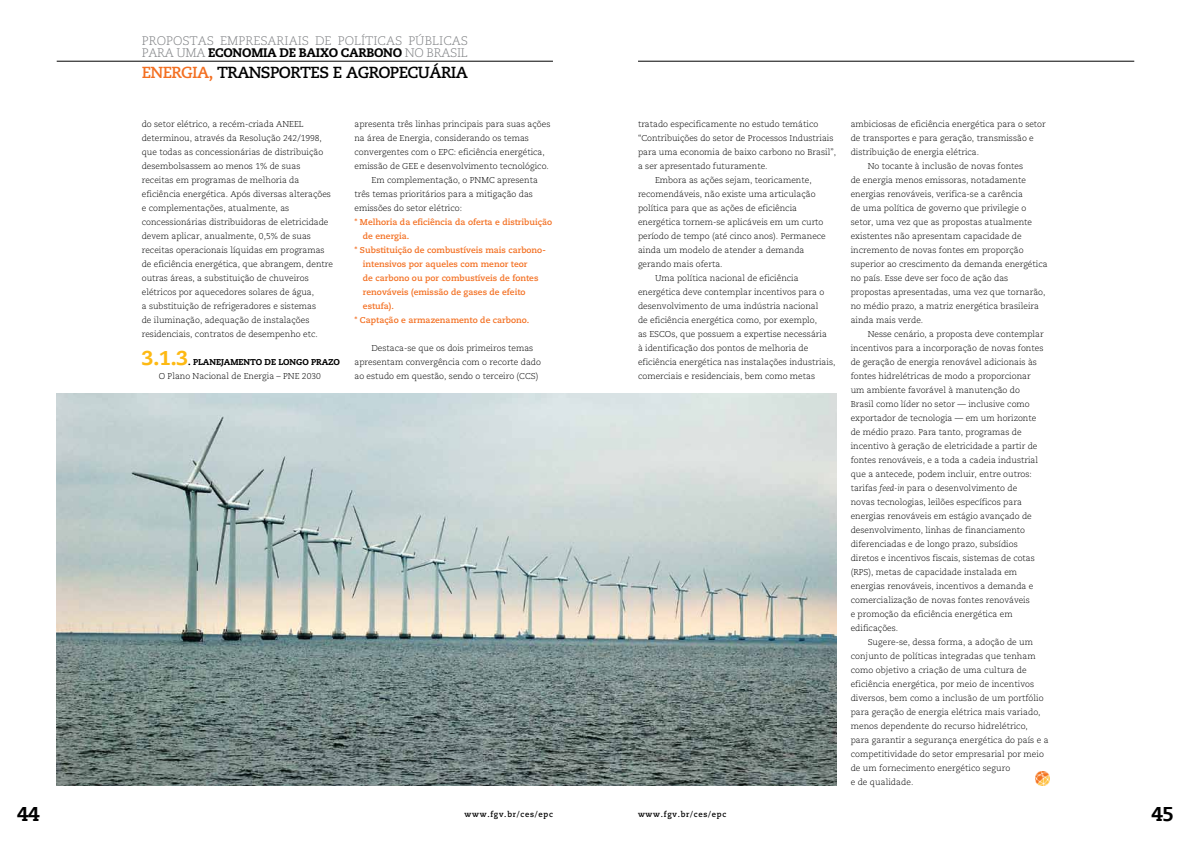
<style>
.page{position:relative;width:1191px;height:842px;background:#fff}
.page>*{position:absolute;margin:0;border:0;box-sizing:border-box;transform-origin:0 0}
.t1{font:800 20px "Caecilia LT Std";color:#fdb913}
.t2{font:800 20px "Caecilia LT Std";color:#000;scale:.96 1}
.t3{font:700 16px "Caecilia LT Std";letter-spacing:-.04em;color:#000}
.t4{font:300 12.4px/12px "Caecilia LT Std";color:#808285}
.t5{font:800 12.4px "Caecilia LT Std";letter-spacing:-.02em;color:#000}
.t6{font:300 8.5px/14px "Caecilia LT Std";color:#000}
.t7{font:700 8.5px "Caecilia LT Std";color:#f36f21}
.t8{font:800 8.5px "Caecilia LT Std";letter-spacing:-.01em;color:#000}
.t9{font:700 8px "Caecilia LT Std";letter-spacing:.1em;color:#000;scale:.96 1}
.s1{font-weight:800;color:#000}
.s2{color:#f36f21}
.s3{font-style:italic}
</style>
<div class="page">
<img style="left:57px;top:393px;width:779px;height:392px">
<hr style="left:57px;top:61px;width:496px;height:1px;background:#000">
<hr style="left:638px;top:61px;width:496px;height:1px;background:#000">
<img style="left:1035px;top:771px;width:14px;height:14px">
<h3 class="t4" style="left:142px;top:35px;width:328px">Propostas Empresariais de Políticas Públicas para uma <span class="s1">ECONO</span></h3>
<h3 class="t5" style="left:251px;top:45px;width:108px">MIA DE BAIXO CARBO</h3>
<h3 class="t4" style="left:383px;top:47px;width:86px"><span class="s1">NO</span> no Brasil</h3>
<h2 class="t3" style="left:142px;top:63px;width:327px"><span class="s2">Energia,</span> Transporte s e Agropecuária</h2>
<p class="t6" style="left:142px;top:118px;width:193px">do setor elétrico, a recém-criada ANEEL determinou, através da Resolução 242/1998, que todas as concessionárias de distribuição desembolsassem ao menos 1% de suas receitas em programas de melhoria da eficiência energética. Após diversas alterações e complementações, atualmente, as concessionárias distribuidoras de eletricidade devem aplicar, anualmente, 0,5% de suas receitas operacionais líquidas em programas de eficiência energética, que abrangem, dentre outras áreas, a substituição de chuveiros elétricos por aquecedores solares de água,<br>a substituição de refrigeradores e sistemas<br>de iluminação, adequação de instalações residenciais, contratos de desempenho etc.</p>
<h1 class="t1" style="left:142px;top:346px;width:48px">3.1.3</h1>
<p class="t8" style="left:188px;top:357px;width:22px">. PLANE</p>
<p class="t8" style="left:221px;top:357px;width:25px">JAMENTO</p>
<p class="t8" style="left:265px;top:357px;width:26px">DE LONGO</p>
<p class="t8" style="left:311px;top:357px;width:7px">PRA</p>
<p class="t8" style="left:328px;top:357px;width:12px">ZO</p>
<p class="t6" style="left:159px;top:370px;width:164px">O Plano Nacional de Energia – PNE 2030</p>
<p class="t6" style="left:354px;top:118px;width:197px">apresenta três linhas principais para suas ações</p>
<p class="t6" style="left:354px;top:132px;width:176px">na área de Energia, considerando os temas</p>
<p class="t6" style="left:354px;top:146px;width:192px">convergentes com o EPC: eficiência energética,</p>
<p class="t6" style="left:354px;top:160px;width:196px">emissão de GEE e desenvolvimento tecnológico.</p>
<p class="t6" style="left:371px;top:174px;width:168px">Em complementação, o PNMC apresenta</p>
<p class="t6" style="left:354px;top:188px;width:180px">três temas prioritários para a mitigação das</p>
<p class="t6" style="left:354px;top:202px;width:109px">emissões do setor elétrico:</p>
<p class="t7" style="left:354px;top:217px;width:199px">* Melhoria da eficiência da oferta e distribuição</p>
<p class="t7" style="left:363px;top:231px;width:48px">de energia.</p>
<p class="t7" style="left:354px;top:245px;width:193px">* Substituição de combustíveis mais carbono-</p>
<p class="t7" style="left:363px;top:259px;width:166px">intensivos por aqueles com menor teor</p>
<p class="t7" style="left:363px;top:273px;width:177px">de carbono ou por combustíveis de fontes</p>
<p class="t7" style="left:363px;top:287px;width:164px">renováveis (emissão de gases de efeito</p>
<p class="t7" style="left:363px;top:301px;width:33px">estufa).</p>
<p class="t7" style="left:354px;top:315px;width:176px">* Captação e armazenamento de carbono.</p>
<p class="t6" style="left:354px;top:342px;width:188px;text-indent:17px">Destaca-se que os dois primeiros temas apresentam convergência com o recorte dado ao estudo em questão, sendo o terceiro (CCS</p>
<p class="t6" style="left:536px;top:370px;width:4px">)</p>
<p class="t6" style="left:638px;top:118px;width:182px">tratado especificamente no estudo temático</p>
<p class="t6" style="left:638px;top:132px;width:197px">“Contribuições do setor de Processos Industriais</p>
<p class="t6" style="left:638px;top:146px;width:200px">para uma economia de baixo carbono no Brasil”,</p>
<p class="t6" style="left:638px;top:160px;width:131px">a ser apresentado futuramente.</p>
<p class="t6" style="left:655px;top:174px;width:158px">Embora as ações sejam, teoricamente,</p>
<p class="t6" style="left:638px;top:188px;width:179px">recomendáveis, não existe uma articulação</p>
<p class="t6" style="left:638px;top:202px;width:160px">política para que as ações de eficiência</p>
<p class="t6" style="left:638px;top:216px;width:187px">energética tornem-se aplicáveis em um curto</p>
<p class="t6" style="left:638px;top:230px;width:189px">período de tempo (até cinco anos). Permanece</p>
<p class="t6" style="left:638px;top:244px;width:168px">ainda um modelo de atender a demanda</p>
<p class="t6" style="left:638px;top:258px;width:86px">gerando mais oferta.</p>
<p class="t6" style="left:655px;top:272px;width:145px">Uma política nacional de eficiência</p>
<p class="t6" style="left:638px;top:286px;width:188px">energética deve contemplar incentivos para o</p>
<p class="t6" style="left:638px;top:300px;width:182px">desenvolvimento de uma indústria nacional</p>
<p class="t6" style="left:638px;top:314px;width:181px">de eficiência energética como, por exemplo,</p>
<p class="t6" style="left:638px;top:328px;width:23px">as ESCO</p>
<p class="t6" style="left:638px;top:328px;width:199px;text-indent:33px">s, que possuem a expertise necessária<br>à identificação dos pontos de melhoria de eficiência energética nas instalações industriais, comerciais e residenciais, bem como metas</p>
<p class="t6" style="left:850px;top:118px;width:197px">ambiciosas de eficiência energética para o setor</p>
<p class="t6" style="left:850px;top:132px;width:185px">de transportes e para geração, transmissão e</p>
<p class="t6" style="left:850px;top:146px;width:130px">distribuição de energia elétrica.</p>
<p class="t6" style="left:867px;top:160px;width:157px">No tocante à inclusão de novas fontes</p>
<p class="t6" style="left:850px;top:174px;width:177px">de energia menos emissoras, notadamente</p>
<p class="t6" style="left:850px;top:188px;width:174px">energias renováveis, verifica-se a carência</p>
<p class="t6" style="left:850px;top:202px;width:177px">de uma política de governo que privilegie o</p>
<p class="t6" style="left:850px;top:216px;width:183px">setor, uma vez que as propostas atualmente</p>
<p class="t6" style="left:850px;top:230px;width:172px">existentes não apresentam capacidade de</p>
<p class="t6" style="left:850px;top:244px;width:174px">incremento de novas fontes em proporção</p>
<p class="t6" style="left:850px;top:258px;width:198px">superior ao crescimento da demanda energética</p>
<p class="t6" style="left:850px;top:272px;width:159px">no país. Esse deve ser foco de ação das</p>
<p class="t6" style="left:850px;top:286px;width:196px">propostas apresentadas, uma vez que tornarão,</p>
<p class="t6" style="left:850px;top:300px;width:190px">no médio prazo, a matriz energética brasileira</p>
<p class="t6" style="left:850px;top:314px;width:74px">ainda mais verde.</p>
<p class="t6" style="left:867px;top:328px;width:177px">Nesse cenário, a proposta deve contemplar</p>
<p class="t6" style="left:850px;top:342px;width:194px">incentivos para a incorporação de novas fontes</p>
<p class="t6" style="left:850px;top:356px;width:188px">de geração de energia renovável adicionais às</p>
<p class="t6" style="left:850px;top:370px;width:181px">fontes hidrelétricas de modo a proporcionar</p>
<p class="t6" style="left:850px;top:384px;width:171px">um ambiente favorável à manutenção do</p>
<p class="t6" style="left:850px;top:398px;width:180px">Brasil como líder no setor — inclusive como</p>
<p class="t6" style="left:850px;top:412px;width:187px">exportador de tecnologia — em um horizonte</p>
<p class="t6" style="left:850px;top:426px;width:172px">de médio prazo. Para tanto, programas de</p>
<p class="t6" style="left:850px;top:440px;width:188px">incentivo à geração de eletricidade a partir de</p>
<p class="t6" style="left:850px;top:454px;width:189px">fontes renováveis, e a toda a cadeia industrial</p>
<p class="t6" style="left:850px;top:468px;width:183px">que a antecede, podem incluir, entre outros:</p>
<p class="t6" style="left:850px;top:482px;width:168px">tarifas <span class="s3">feed-in</span> para o desenvolvimento de</p>
<p class="t6" style="left:850px;top:496px;width:173px">novas tecnologias, leilões específicos para</p>
<p class="t6" style="left:850px;top:510px;width:182px">energias renováveis em estágio avançado de</p>
<p class="t6" style="left:850px;top:524px;width:176px">desenvolvimento, linhas de financiamento</p>
<p class="t6" style="left:850px;top:538px;width:168px">diferenciadas e de longo prazo, subsídios</p>
<p class="t6" style="left:850px;top:552px;width:186px">diretos e incentivos fiscais, sistemas de cotas</p>
<p class="t6" style="left:850px;top:566px;width:168px">(RPS), metas de capacidade instalada em</p>
<p class="t6" style="left:850px;top:580px;width:184px">energias renováveis, incentivos a demanda e</p>
<p class="t6" style="left:850px;top:594px;width:181px">comercialização de novas fontes renováveis</p>
<p class="t6" style="left:850px;top:608px;width:163px">e promoção da eficiência energética em</p>
<p class="t6" style="left:850px;top:622px;width:49px">edificações.</p>
<p class="t6" style="left:867px;top:636px;width:167px">Sugere-se, dessa forma, a adoção de um</p>
<p class="t6" style="left:850px;top:650px;width:186px">conjunto de políticas integradas que tenham</p>
<p class="t6" style="left:850px;top:664px;width:177px">como objetivo a criação de uma cultura de</p>
<p class="t6" style="left:850px;top:678px;width:185px">eficiência energética, por meio de incentivos</p>
<p class="t6" style="left:850px;top:692px;width:194px">diversos, bem como a inclusão de um portfólio</p>
<p class="t6" style="left:850px;top:706px;width:191px">para geração de energia elétrica mais variado,</p>
<p class="t6" style="left:850px;top:720px;width:179px">menos dependente do recurso hidrelétrico,</p>
<p class="t6" style="left:850px;top:734px;width:199px">para garantir a segurança energética do país e a</p>
<p class="t6" style="left:850px;top:748px;width:195px">competitividade do setor empresarial por meio</p>
<p class="t6" style="left:850px;top:762px;width:161px">de um fornecimento energético seguro</p>
<p class="t6" style="left:850px;top:776px;width:64px">e de qualidade.</p>
<h1 class="t2" style="left:17px;top:802px;width:25px">44</h1>
<h1 class="t2" style="left:1151px;top:802px;width:25px">45</h1>
<p class="t9" style="left:464px;top:809px;width:93px">www.fgv.br/ces/epc</p>
<p class="t9" style="left:638px;top:809px;width:93px">www.fgv.br/ces/epc</p>
</div>
